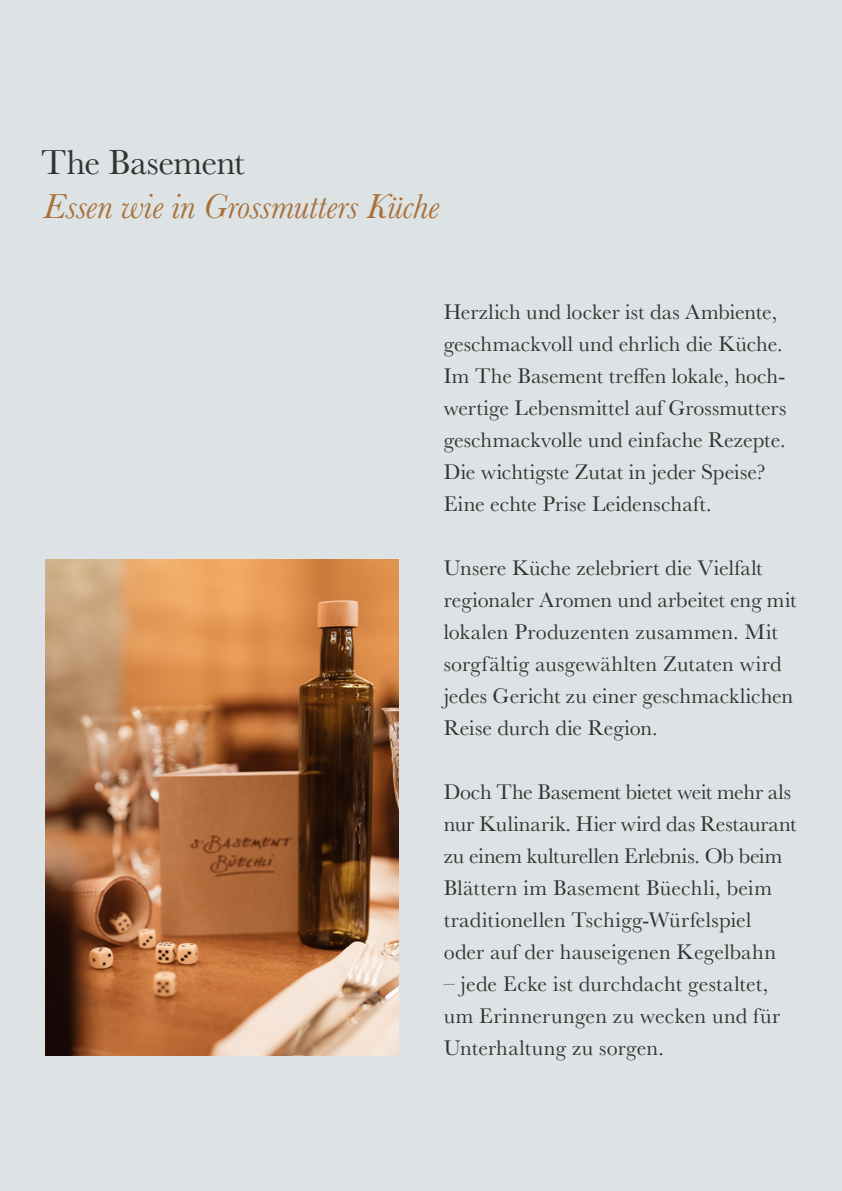
<style>
.page{position:relative;width:842px;height:1191px;background:#dde3e4}
.page>*{position:absolute;margin:0;border:0;box-sizing:border-box;transform-origin:0 0}
.t1{font:italic 36px "Baskerville";letter-spacing:-.005em;color:#a9703c}
.t2{font:36px "Baskerville";letter-spacing:-.02em;color:#333}
.t3{font:22px/32px "Baskerville";letter-spacing:.005em;color:#333}
</style>
<div class="page">
<img style="left:45px;top:560px;width:353px;height:495px">
<h1 class="t2" style="left:41px;top:139px;width:205px">The Basement</h1>
<h1 class="t1" style="left:43px;top:182px;width:398px">Essen wie in Grossmutters Küche</h1>
<p class="t3" style="left:444px;top:296px;width:344px">Herzlich und locker ist das Ambiente, geschmackvoll und ehrlich die Küche.<br>Im The Basement treffen lokale, hoch&shy;wertige Lebensmittel auf Grossmutters geschmackvolle und einfache Rezepte.<br>Die wichtigste Zutat in jeder Speise?<br>Eine echte Prise Leidenschaft.</p>
<p class="t3" style="left:444px;top:552px;width:354px">Unsere Küche zelebriert die Vielfalt regionaler Aromen und arbeitet eng mit lokalen Produzenten zusammen. Mit sorgfältig ausgewählten Zutaten wird jedes Gericht zu einer geschmacklichen Reise durch die Region.</p>
<p class="t3" style="left:444px;top:776px;width:354px">Doch The Basement bietet weit mehr als nur Kulinarik. Hier wird das Restaurant zu einem kulturellen Erlebnis. Ob beim Blättern im Basement Büechli, beim traditionellen Tschigg-Würfelspiel oder auf der hauseigenen Kegelbahn</p>
<p class="t3" style="left:444px;top:968px;width:338px">– jede Ecke ist durchdacht gestaltet, um Erinnerungen zu wecken und für<br>Unterhaltung zu sorgen.</p>
</div>
